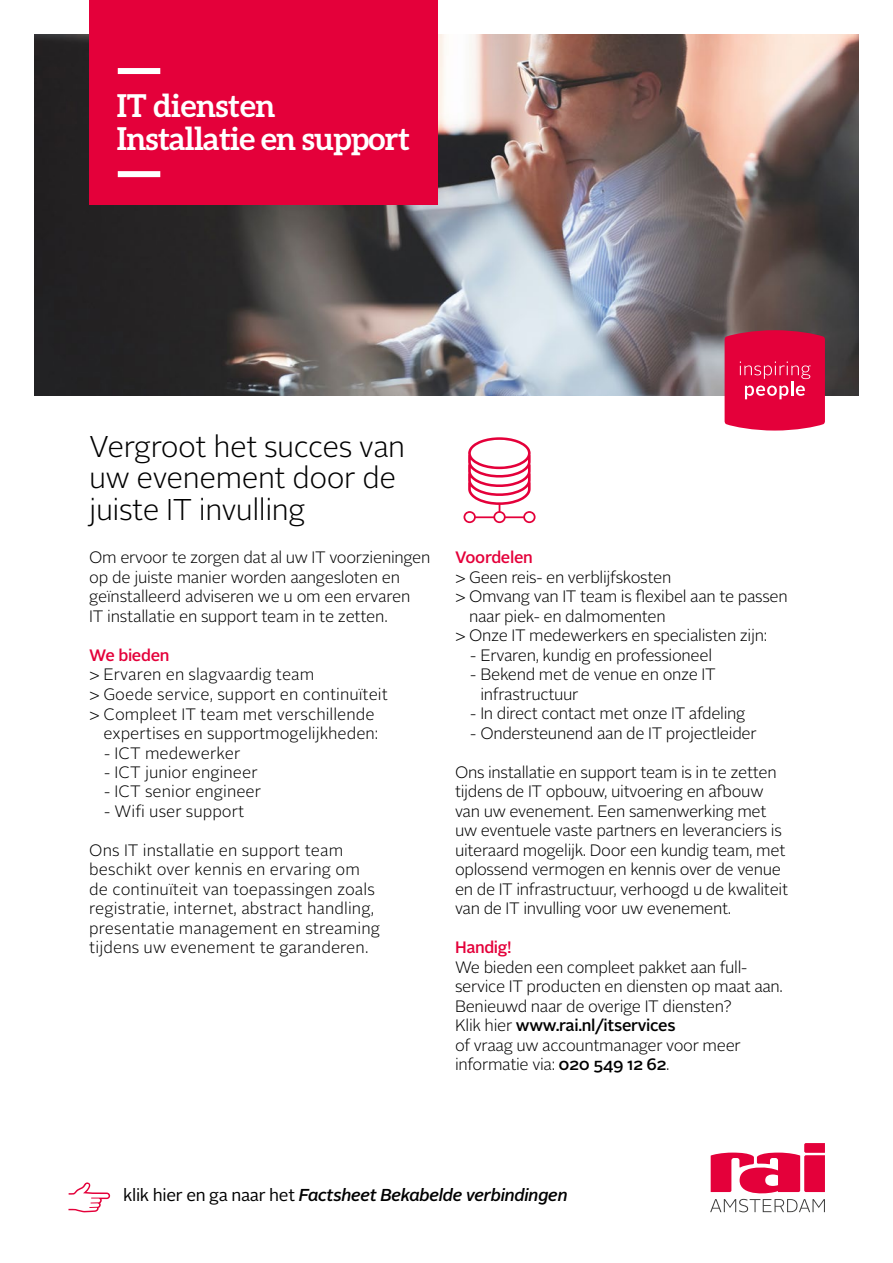
<style>
.page{position:relative;width:893px;height:1263px;background:#fff}
.page>*{position:absolute;margin:0;border:0;box-sizing:border-box;transform-origin:0 0}
.t1{font:700 31.5px/33px "Aleo";letter-spacing:-.02em;color:#fff}
.t2{font:300 30px/31.5px "Alright Sans";letter-spacing:-.015em;color:#000}
.t3{font:italic 500 17.25px "Alright Sans";letter-spacing:-.02em;color:#000}
.t4{font:300 16.5px/19.5px "Alright Sans";letter-spacing:-.02em;color:#000}
.t5{font:300 16.5px/19.5px "Alright Sans";letter-spacing:.005em;color:#000}
.t6{font:300 16.5px "Alright Sans";color:#000}
.t7{font:500 16.5px "Alright Sans";letter-spacing:-.02em;color:#e4003a}
.s1{font-weight:500}
.s2{font-weight:400;font-style:normal}
</style>
<div class="page">
<img style="left:34px;top:34px;width:825px;height:361px">
<div style="left:89px;top:0;width:349px;height:205px;background:#e4003a"></div>
<svg style="left:710px;top:1143px;width:115px;height:69px"></svg>
<svg style="left:68px;top:1182px;width:42px;height:30px"></svg>
<svg style="left:724px;top:330px;width:101px;height:101px;background:#e2164a"></svg>
<div style="left:118px;top:171px;width:42px;height:6px;background:#fff"></div>
<div style="left:118px;top:68px;width:42px;height:6px;background:#fff"></div>
<svg style="left:463px;top:437px;width:73px;height:86px"></svg>
<h1 class="t1" style="left:117px;top:88px;width:294px">IT diensten<br>Installatie en support</h1>
<h2 class="t2" style="left:89px;top:431px;width:317px">Vergroot het succes van uw evenement door de juiste IT invulling</h2>
<p class="t4" style="left:89px;top:548px;width:343px">Om ervoor te zorgen dat al uw IT voorzieningen op de juiste manier worden aangesloten en geïnstalleerd adviseren we u om een ervaren<br>IT installatie en support team in te zetten.</p>
<p class="t7" style="left:89px;top:643px;width:82px">We bieden</p>
<p class="t6" style="left:89px;top:663px;width:226px">&gt; Ervaren en slagvaardig team</p>
<p class="t6" style="left:89px;top:683px;width:300px">&gt; Goede service, support en continuïteit</p>
<p class="t6" style="left:89px;top:703px;width:287px">&gt; Compleet IT team met verschillende</p>
<p class="t6" style="left:103px;top:722px;width:276px">expertises en supportmogelijkheden:</p>
<p class="t6" style="left:104px;top:742px;width:138px">- ICT medewerker</p>
<p class="t6" style="left:104px;top:761px;width:155px">- ICT junior engineer</p>
<p class="t6" style="left:104px;top:780px;width:158px">- ICT senior engineer</p>
<p class="t6" style="left:104px;top:800px;width:141px">- Wifi user support</p>
<p class="t5" style="left:89px;top:840px;width:292px">Ons IT installatie en support team beschikt over kennis en ervaring om de continuïteit van toepassingen zoals registratie, internet, abstract handling, presentatie management en streaming tijdens uw evenement te garanderen.</p>
<p class="t7" style="left:455px;top:546px;width:79px">Voordelen</p>
<p class="t4" style="left:455px;top:567px;width:218px">&gt; Geen reis- en verblijfskosten</p>
<p class="t4" style="left:455px;top:587px;width:334px">&gt; Omvang van IT team is flexibel aan te passen</p>
<p class="t4" style="left:469px;top:606px;width:198px">naar piek- en dalmomenten</p>
<p class="t4" style="left:455px;top:626px;width:314px">&gt; Onze IT medewerkers en specialisten zijn:</p>
<p class="t4" style="left:470px;top:645px;width:244px">- Ervaren, kundig en professioneel</p>
<p class="t4" style="left:480px;top:665px;width:237px;text-indent:-10px">- Bekend met de venue en onze IT infrastructuur</p>
<p class="t4" style="left:470px;top:704px;width:277px">- In direct contact met onze IT afdeling</p>
<p class="t4" style="left:470px;top:723px;width:288px">- Ondersteunend aan de IT projectleider</p>
<p class="t4" style="left:455px;top:762px;width:335px">Ons installatie en support team is in te zetten tijdens de IT opbouw, uitvoering en afbouw van uw evenement. Een samenwerking met uw eventuele vaste partners en leveranciers is uiteraard mogelijk. Door een kundig team, met oplossend vermogen en kennis over de venue en de IT infrastructuur, verhoogd u de kwaliteit van de IT invulling voor uw evenement.</p>
<p class="t7" style="left:455px;top:936px;width:58px">Handig!</p>
<p class="t4" style="left:455px;top:957px;width:330px">We bieden een compleet pakket aan full&shy;service IT producten en diensten op maat aan.<br>Benieuwd naar de overige IT diensten?<br>Klik hier <span class="s1">www.rai.nl/itservices<br></span>of vraag uw accountmanager voor meer informatie via: <span class="s1">020 549 12 62</span>.</p>
<p class="t3" style="left:123px;top:1183px;width:446px"><span class="s2">klik hier en ga naar het</span> Factsheet Bekabelde verbindingen</p>
</div>
